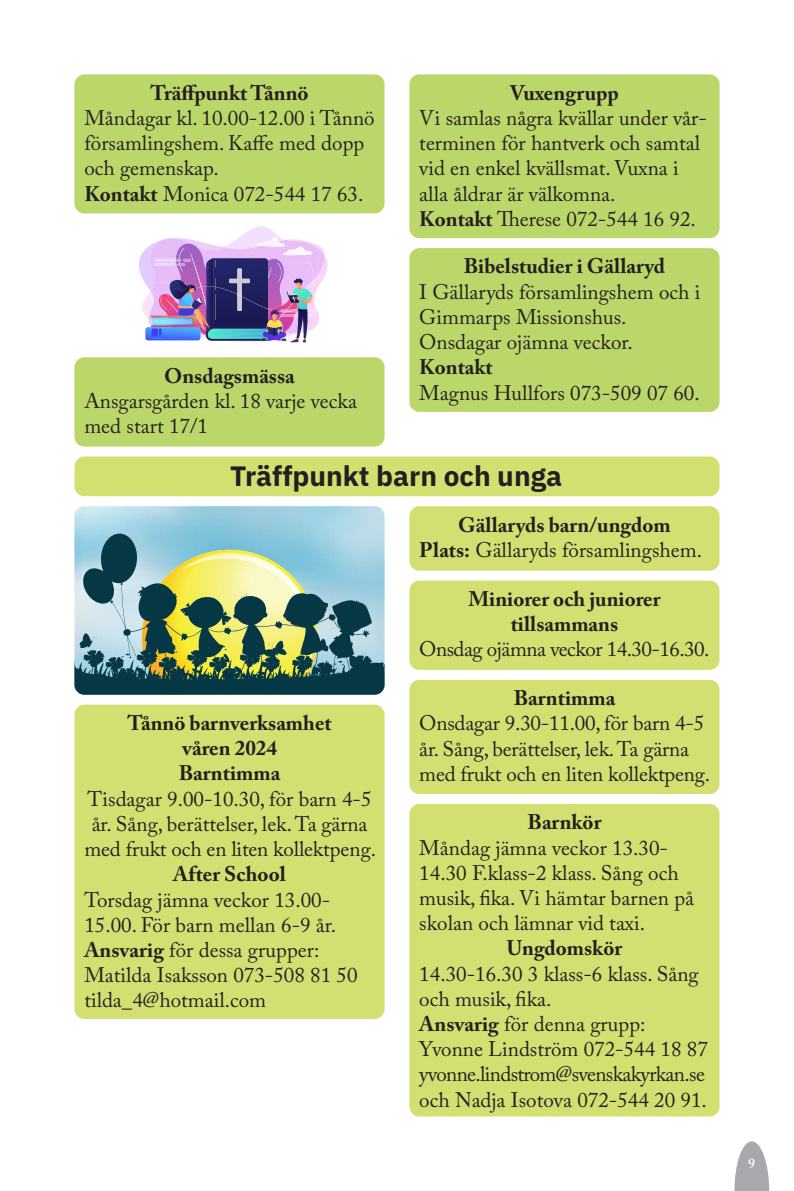
<style>
.page{position:relative;width:794px;height:1191px;background:#fff}
.page>*{position:absolute;margin:0;border:0;box-sizing:border-box;transform-origin:0 0}
.t1{font:700 28px "IBM Plex Sans";color:#231f20}
.t2{font:21px/25.2px "Adobe Caslon Pro";color:#231f20}
.t3{font:700 21px "Adobe Caslon Pro";color:#231f20}
.t4{font:21px/25.2px "Adobe Caslon Pro";letter-spacing:-.03em;color:#231f20}
.t5{font:21px "Adobe Caslon Pro";letter-spacing:-.025em;color:#231f20}
.t6{font:600 14px "Adobe Caslon Pro";color:#fff}
.s1{font-weight:700}
</style>
<div class="page">
<svg style="left:734px;top:1141px;width:35px;height:50px"></svg>
<svg style="left:139px;top:226px;width:189px;height:116px"></svg>
<div style="left:74px;top:456px;width:645px;height:40px;background:#d3e071;border-radius:10px"></div>
<div style="left:74px;top:74px;width:310px;height:139px;background:#bbd76a;border-radius:10px"></div>
<div style="left:409px;top:506px;width:310px;height:64px;background:#d3e071;border-radius:10px"></div>
<div style="left:409px;top:804px;width:310px;height:312px;background:#d3e071;border-radius:10px"></div>
<div style="left:409px;top:580px;width:310px;height:90px;background:#d3e071;border-radius:10px"></div>
<div style="left:74px;top:357px;width:310px;height:89px;background:#bbd76a;border-radius:10px"></div>
<div style="left:409px;top:74px;width:310px;height:164px;background:#bbd76a;border-radius:10px"></div>
<div style="left:409px;top:248px;width:310px;height:164px;background:#bbd76a;border-radius:10px"></div>
<svg style="left:74px;top:506px;width:310px;height:27px;background:#a4d3e4"></svg>
<svg style="left:74px;top:533px;width:310px;height:161px;background:#799a8b"></svg>
<svg style="left:79px;top:633px;width:18px;height:15px"></svg>
<div style="left:74px;top:704px;width:310px;height:315px;background:#d3e071;border-radius:10px"></div>
<div style="left:409px;top:680px;width:310px;height:114px;background:#d3e071;border-radius:10px"></div>
<p class="t3" style="left:150px;top:80px;width:160px">Träffpunkt Tånnö</p>
<p class="t2" style="left:84px;top:105px;width:292px">Måndagar kl. 10.00-12.00 i Tånnö församlingshem. Kaffe med dopp och gemenskap.</p>
<p class="t2" style="left:84px;top:181px;width:281px"><span class="s1">Kontakt</span> Monica 072-544 17 63.</p>
<p class="t3" style="left:164px;top:363px;width:132px">Onsdagsmässa</p>
<p class="t2" style="left:84px;top:388px;width:274px">Ansgarsgården kl. 18 varje vecka med start 17/1</p>
<p class="t3" style="left:510px;top:80px;width:110px">Vuxengrupp</p>
<p class="t2" style="left:419px;top:105px;width:289px">Vi samlas några kvällar under vår&shy;terminen för hantverk och samtal vid en enkel kvällsmat. Vuxna i alla åldrar är välkomna.</p>
<p class="t2" style="left:419px;top:206px;width:278px"><span class="s1">Kontakt</span> Therese 072-544 16 92.</p>
<p class="t3" style="left:464px;top:254px;width:203px">Bibelstudier i Gällaryd</p>
<p class="t2" style="left:419px;top:279px;width:283px">I Gällaryds församlingshem och i<br>Gimmarps Missionshus.</p>
<p class="t2" style="left:419px;top:329px;width:215px">Onsdagar ojämna veckor.</p>
<p class="t3" style="left:419px;top:355px;width:75px">Kontakt</p>
<p class="t2" style="left:419px;top:380px;width:282px">Magnus Hullfors 073-509 07 60.</p>
<p class="t1" style="left:230px;top:453px;width:333px">Träffpunkt barn och unga</p>
<p class="t3" style="left:458px;top:512px;width:214px">Gällaryds barn/ungdom</p>
<p class="t2" style="left:419px;top:537px;width:284px"><span class="s1">Plats:</span> Gällaryds församlingshem.</p>
<p class="t3" style="left:127px;top:710px;width:206px">Tånnö barnverksamhet</p>
<p class="t3" style="left:182px;top:735px;width:96px">våren 2024</p>
<p class="t3" style="left:179px;top:761px;width:103px">Barntimma</p>
<p class="t2" style="left:84px;top:786px;width:293px;text-align:center">Tisdagar 9.00-10.30, för barn 4-5 år. Sång, berättelser, lek. Ta gärna med frukt och en liten kollektpeng.<br><span class="s1">After School</span></p>
<p class="t2" style="left:84px;top:886px;width:253px">Torsdag jämna veckor 13.00-<br>15.00. För barn mellan 6-9 år.</p>
<p class="t2" style="left:84px;top:937px;width:275px"><span class="s1">Ansvarig</span> för dessa grupper:<br>Matilda Isaksson 073-508 81 50 tilda_4@hotmail.com</p>
<p class="t3" style="left:468px;top:586px;width:193px">Miniorer och juniorer</p>
<p class="t3" style="left:511px;top:611px;width:109px">tillsammans</p>
<p class="t5" style="left:419px;top:637px;width:292px">Onsdag ojämna veckor 14.30-16.30.</p>
<p class="t3" style="left:514px;top:685px;width:103px">Barntimma</p>
<p class="t2" style="left:419px;top:710px;width:292px">Onsdagar 9.30-11.00, för barn 4-5 år. Sång, berättelser, lek. Ta gärna med frukt och en liten kollektpeng.</p>
<p class="t3" style="left:527px;top:809px;width:75px">Barnkör</p>
<p class="t2" style="left:419px;top:834px;width:276px">Måndag jämna veckor 13.30-<br>14.30 F.klass-2 klass. Sång och musik, fika. Vi hämtar barnen på skolan och lämnar vid taxi.</p>
<p class="t3" style="left:507px;top:935px;width:117px">Ungdomskör</p>
<p class="t2" style="left:419px;top:960px;width:281px">14.30-16.30 3 klass-6 klass. Sång och musik, fika.</p>
<p class="t2" style="left:419px;top:1011px;width:228px"><span class="s1">Ansvarig</span> för denna grupp:</p>
<p class="t2" style="left:419px;top:1036px;width:290px">Yvonne Lindström 072-544 18 87</p>
<p class="t4" style="left:419px;top:1061px;width:289px">yvonne.lindstrom@svenskakyrkan.se och Nadja Isotova 072-544 20 91.</p>
<p class="t6" style="left:748px;top:1155px;width:8px">9</p>
</div>
